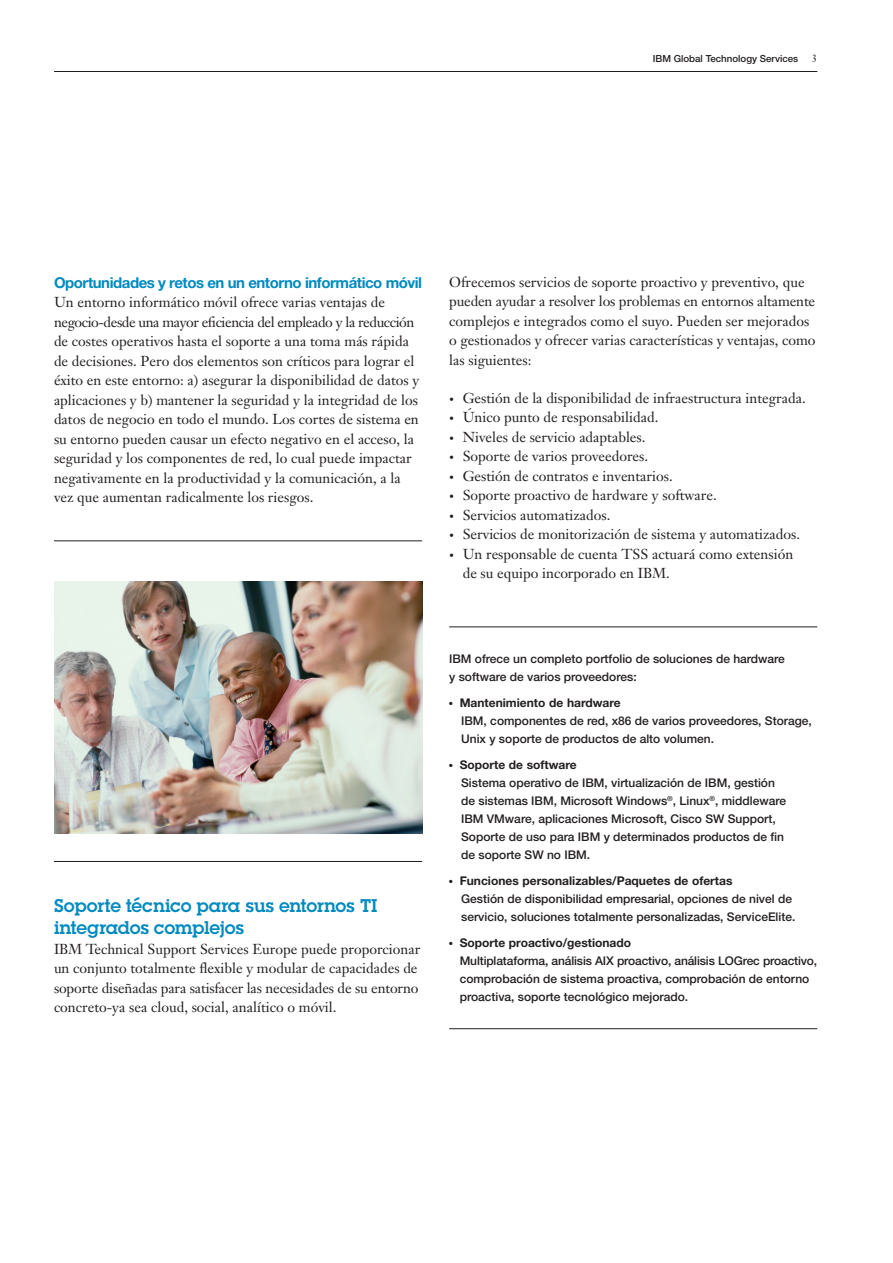
<style>
.page{position:relative;width:893px;height:1263px;background:#fff}
.page>*{position:absolute;margin:0;border:0;box-sizing:border-box;transform-origin:0 0}
.Subhead{font:18px/22.5px "Lubalin Demifor IBM";color:#008ac0}
.subhead1{font:700 15px "Helvetica Neue";letter-spacing:-.03em;color:#008ac0}
.body{font:14.25px/19.5px "Janson Text LT Pro";color:#231f20}
.Boxedbody{font:500 12px/18px "Helvetica Neue";color:#231f20}
.boxedbodylast{font:500 12px/18px "Helvetica Neue";color:#231f20}
.t1{font:700 12px "Helvetica Neue";color:#231f20}
.boxedhead{font:500 12px/18px "Helvetica Neue";color:#231f20}
.right{font:10.5px "Janson Text LT Pro";color:#231f20}
.right-2{font:500 9.75px "Helvetica Neue";color:#231f20}
.s1{font-size:9.75px}
</style>
<div class="page">
<hr style="left:54px;top:71px;width:763px;height:1px;background:#231f20">
<hr style="left:449px;top:626px;width:368px;height:1px;background:#231f20">
<hr style="left:449px;top:1028px;width:368px;height:1px;background:#231f20">
<hr style="left:54px;top:861px;width:368px;height:1px;background:#231f20">
<hr style="left:54px;top:540px;width:368px;height:1px;background:#231f20">
<img style="left:54px;top:581px;width:368px;height:252px">
<p class="right-2" style="left:653px;top:53px;width:147px">IBM Global Technology Services</p>
<p class="right" style="left:812px;top:52px;width:7px">3</p>
<p class="subhead1" style="left:54px;top:273px;width:370px">Oportunidades y retos en un entorno informático móvil</p>
<p class="body" style="left:54px;top:293px;width:367px">Un entorno informático móvil ofrece varias ventajas de negocio-desde una mayor eficiencia del empleado y la reducción de costes operativos hasta el soporte a una toma más rápida de decisiones. Pero dos elementos son críticos para lograr el éxito en este entorno: a) asegurar la disponibilidad de datos y aplicaciones y b) mantener la seguridad y la integridad de los datos de negocio en todo el mundo. Los cortes de sistema en su entorno pueden causar un efecto negativo en el acceso, la seguridad y los componentes de red, lo cual puede impactar negativamente en la productividad y la comunicación, a la vez que aumentan radicalmente los riesgos.</p>
<p class="body" style="left:449px;top:272px;width:368px">Ofrecemos servicios de soporte proactivo y preventivo, que pueden ayudar a resolver los problemas en entornos altamente complejos e integrados como el suyo. Pueden ser mejorados o gestionados y ofrecer varias características y ventajas, como las siguientes:</p>
<p class="body" style="left:449px;top:388px;width:358px"><span class="s1">•</span> Gestión de la disponibilidad de infraestructura integrada.</p>
<p class="body" style="left:449px;top:407px;width:211px"><span class="s1">•</span> Único punto de responsabilidad.</p>
<p class="body" style="left:449px;top:427px;width:198px"><span class="s1">•</span> Niveles de servicio adaptables.</p>
<p class="body" style="left:449px;top:446px;width:200px"><span class="s1">•</span> Soporte de varios proveedores.</p>
<p class="body" style="left:449px;top:466px;width:225px"><span class="s1">•</span> Gestión de contratos e inventarios.</p>
<p class="body" style="left:449px;top:485px;width:269px"><span class="s1">•</span> Soporte proactivo de hardware y software.</p>
<p class="body" style="left:449px;top:505px;width:163px"><span class="s1">•</span> Servicios automatizados.</p>
<p class="body" style="left:449px;top:524px;width:352px"><span class="s1">•</span> Servicios de monitorización de sistema y automatizados.</p>
<p class="body" style="left:463px;top:544px;width:332px;text-indent:-14px"><span class="s1">•</span> Un responsable de cuenta TSS actuará como extensión de su equipo incorporado en IBM.</p>
<p class="Subhead" style="left:54px;top:894px;width:325px">Soporte técnico para sus entornos TI integrados complejos</p>
<p class="body" style="left:54px;top:939px;width:368px">IBM Technical Support Services Europe puede proporcionar un conjunto totalmente flexible y modular de capacidades de soporte diseñadas para satisfacer las necesidades de su entorno concreto-ya sea cloud, social, analítico o móvil.</p>
<p class="boxedhead" style="left:449px;top:649px;width:337px">IBM ofrece un completo portfolio de soluciones de hardware y software de varios proveedores:</p>
<p class="t1" style="left:449px;top:695px;width:173px">● Mantenimiento de hardware</p>
<p class="Boxedbody" style="left:461px;top:712px;width:352px">IBM, componentes de red, x86 de varios proveedores, Storage,<br>Unix y soporte de productos de alto volumen.</p>
<p class="t1" style="left:449px;top:757px;width:129px">● Soporte de software</p>
<p class="Boxedbody" style="left:461px;top:774px;width:326px">Sistema operativo de IBM, virtualización de IBM, gestión de sistemas IBM, Microsoft Windows<sup>®</sup>, Linux<sup>®</sup>, middleware IBM VMware, aplicaciones Microsoft, Cisco SW Support, Soporte de uso para IBM y determinados productos de fin de soporte SW no IBM.</p>
<p class="t1" style="left:449px;top:873px;width:285px">● Funciones personalizables/Paquetes de ofertas</p>
<p class="Boxedbody" style="left:461px;top:890px;width:336px">Gestión de disponibilidad empresarial, opciones de nivel de servicio, soluciones totalmente personalizadas, ServiceElite.</p>
<p class="t1" style="left:449px;top:936px;width:183px">● Soporte proactivo/gestionado</p>
<p class="boxedbodylast" style="left:460px;top:952px;width:359px">Multiplataforma, análisis AIX proactivo, análisis LOGrec proactivo, comprobación de sistema proactiva, comprobación de entorno proactiva, soporte tecnológico mejorado.</p>
</div>
